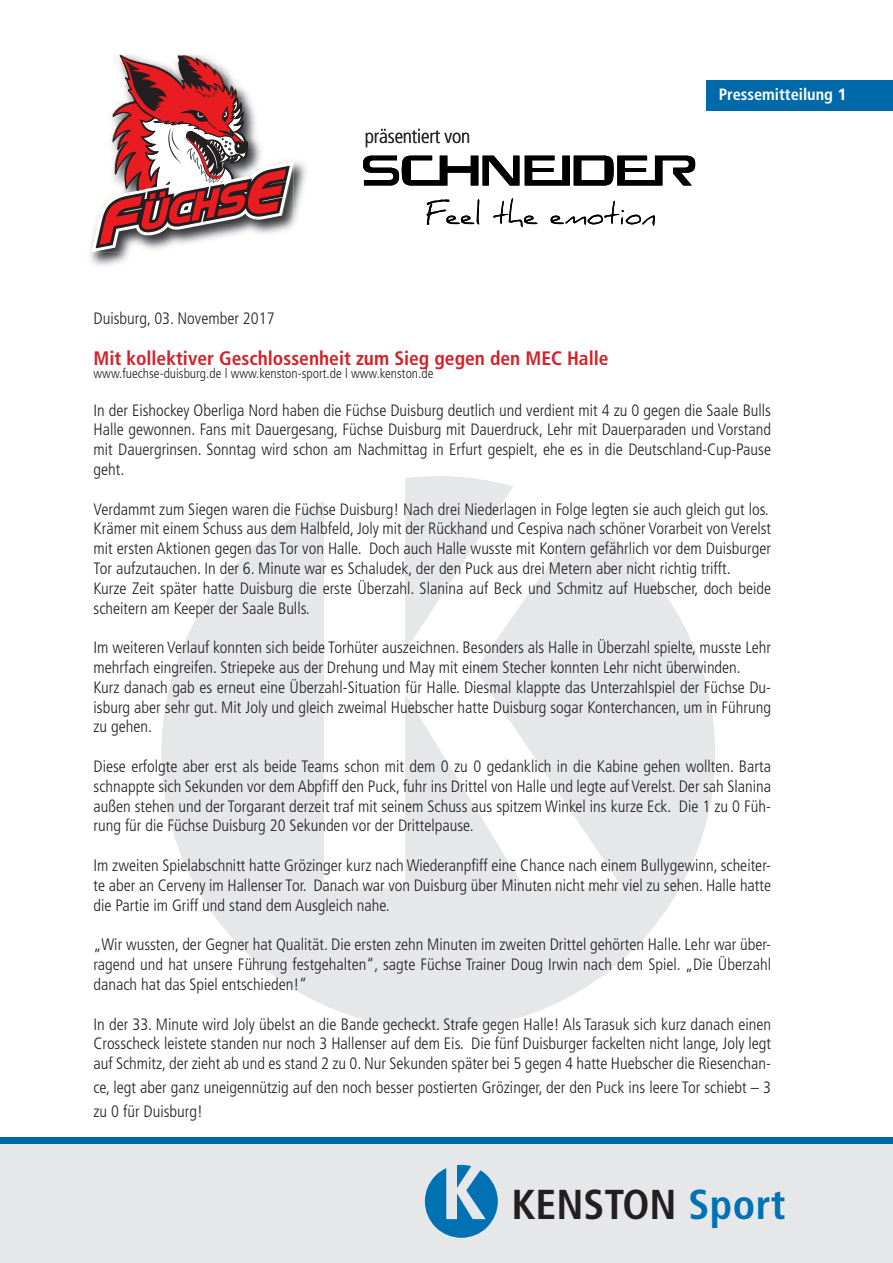
<style>
.page{position:relative;width:893px;height:1263px;background:#fff}
.page>*{position:absolute;margin:0;border:0;box-sizing:border-box;transform-origin:0 0}
.t1{font:700 condensed 41.85px "Frutiger";color:#231f20}
.t2{font:300 condensed 19.95px "Frutiger";color:#231f20}
.t3{font:700 condensed 19.5px "Frutiger";color:#d1232a}
.t4{font:300 condensed 16.5px/19.8px "Frutiger";color:#231f20;text-align:justify}
.t5{font:700 condensed 16.35px "Frutiger";color:#fff}
.t6{font:300 condensed 13.5px "Frutiger";color:#231f20}
.s1{font-stretch:normal}
.s2{color:#0071b3}
</style>
<div class="page">
<img style="left:90px;top:54px;width:216px;height:212px">
<div style="left:0;top:1145px;width:893px;height:118px;background:#e6e7e9"></div>
<svg style="left:405px;top:476px;width:108px;height:25px;background:#e9eaeb"></svg>
<svg style="left:162px;top:501px;width:553px;height:529px;fill:#e6e7e9"></svg>
<div style="left:706px;top:81px;width:187px;height:30px;background:#0069a9"></div>
<svg style="left:425px;top:1165px;width:73px;height:73px"></svg>
<svg style="left:92px;top:55px;width:202px;height:197px"></svg>
<svg style="left:363px;top:155px;width:156px;height:31px"></svg>
<svg style="left:525px;top:155px;width:170px;height:31px"></svg>
<svg style="left:427px;top:199px;width:52px;height:26px"></svg>
<svg style="left:493px;top:198px;width:44px;height:29px"></svg>
<svg style="left:551px;top:201px;width:104px;height:25px"></svg>
<div style="left:0;top:1138px;width:893px;height:6px;background:#0069a9"></div>
<p class="t2" style="left:365px;top:124px;width:107px">präsentiert von</p>
<p class="t5" style="left:719px;top:85px;width:129px">Pressemitteilung <span class="s1">1</span></p>
<p class="t4" style="left:94px;top:308px;width:183px">Duisburg, 03. November 2017</p>
<p class="t3" style="left:94px;top:346px;width:517px">Mit kollektiver Geschlossenheit zum Sieg gegen den MEC Halle</p>
<p class="t6" style="left:94px;top:366px;width:341px">www.fuechse-duisburg.de l www.kenston-sport.de l www.kenston.de</p>
<p class="t4" style="left:94px;top:400px;width:679px">In der Eishockey Oberliga Nord haben die Füchse Duisburg deutlich und verdient mit 4 zu 0 gegen die Saale Bulls Halle gewonnen. Fans mit Dauergesang, Füchse Duisburg mit Dauerdruck, Lehr mit Dauerparaden und Vorstand mit Dauergrinsen. Sonntag wird schon am Nachmittag in Erfurt gespielt, ehe es in die Deutschland-Cup-Pause geht.</p>
<p class="t4" style="left:94px;top:499px;width:679px;text-align:left">Verdammt zum Siegen waren die Füchse Duisburg! Nach drei Niederlagen in Folge legten sie auch gleich gut los.<br>Krämer mit einem Schuss aus dem Halbfeld, Joly mit der Rückhand und Cespiva nach schöner Vorarbeit von Verelst mit ersten Aktionen gegen das Tor von Halle. Doch auch Halle wusste mit Kontern gefährlich vor dem Duisburger Tor aufzutauchen. In der 6. Minute war es Schaludek, der den Puck aus drei Metern aber nicht richtig trifft.<br>Kurze Zeit später hatte Duisburg die erste Überzahl. Slanina auf Beck und Schmitz auf Huebscher, doch beide scheitern am Keeper der Saale Bulls.</p>
<p class="t4" style="left:94px;top:638px;width:679px;text-align:left">Im weiteren Verlauf konnten sich beide Torhüter auszeichnen. Besonders als Halle in Überzahl spielte, musste Lehr mehrfach eingreifen. Striepeke aus der Drehung und May mit einem Stecher konnten Lehr nicht überwinden.<br>Kurz danach gab es erneut eine Überzahl-Situation für Halle. Diesmal klappte das Unterzahlspiel der Füchse Du&shy;isburg aber sehr gut. Mit Joly und gleich zweimal Huebscher hatte Duisburg sogar Konterchancen, um in Führung zu gehen.</p>
<p class="t4" style="left:94px;top:757px;width:679px">Diese erfolgte aber erst als beide Teams schon mit dem 0 zu 0 gedanklich in die Kabine gehen wollten. Barta schnappte sich Sekunden vor dem Abpfiff den Puck, fuhr ins Drittel von Halle und legte auf Verelst. Der sah Slanina außen stehen und der Torgarant derzeit traf mit seinem Schuss aus spitzem Winkel ins kurze Eck. Die 1 zu 0 Füh&shy;rung für die Füchse Duisburg 20 Sekunden vor der Drittelpause.</p>
<p class="t4" style="left:94px;top:856px;width:679px">Im zweiten Spielabschnitt hatte Grözinger kurz nach Wiederanpfiff eine Chance nach einem Bullygewinn, scheiter&shy;te aber an Cerveny im Hallenser Tor. Danach war von Duisburg über Minuten nicht mehr viel zu sehen. Halle hatte die Partie im Griff und stand dem Ausgleich nahe.</p>
<p class="t4" style="left:94px;top:935px;width:679px">„Wir wussten, der Gegner hat Qualität. Die ersten zehn Minuten im zweiten Drittel gehörten Halle. Lehr war über&shy;ragend und hat unsere Führung festgehalten“, sagte Füchse Trainer Doug Irwin nach dem Spiel. „Die Überzahl danach hat das Spiel entschieden!“</p>
<p class="t4" style="left:94px;top:1014px;width:679px">In der 33. Minute wird Joly übelst an die Bande gecheckt. Strafe gegen Halle! Als Tarasuk sich kurz danach einen Crosscheck leistete standen nur noch 3 Hallenser auf dem Eis. Die fünf Duisburger fackelten nicht lange, Joly legt auf Schmitz, der zieht ab und es stand 2 zu 0. Nur Sekunden später bei 5 gegen 4 hatte Huebscher die Riesenchan-</p>
<p class="t4" style="left:94px;top:1076px;width:679px;line-height:24px">ce, legt aber ganz uneigennützig auf den noch besser postierten Grözinger, der den Puck ins leere Tor schiebt – 3 zu 0 für Duisburg!</p>
<h1 class="t1" style="left:511px;top:1180px;width:275px">KENSTON <span class="s2">Sport</span></h1>
</div>
